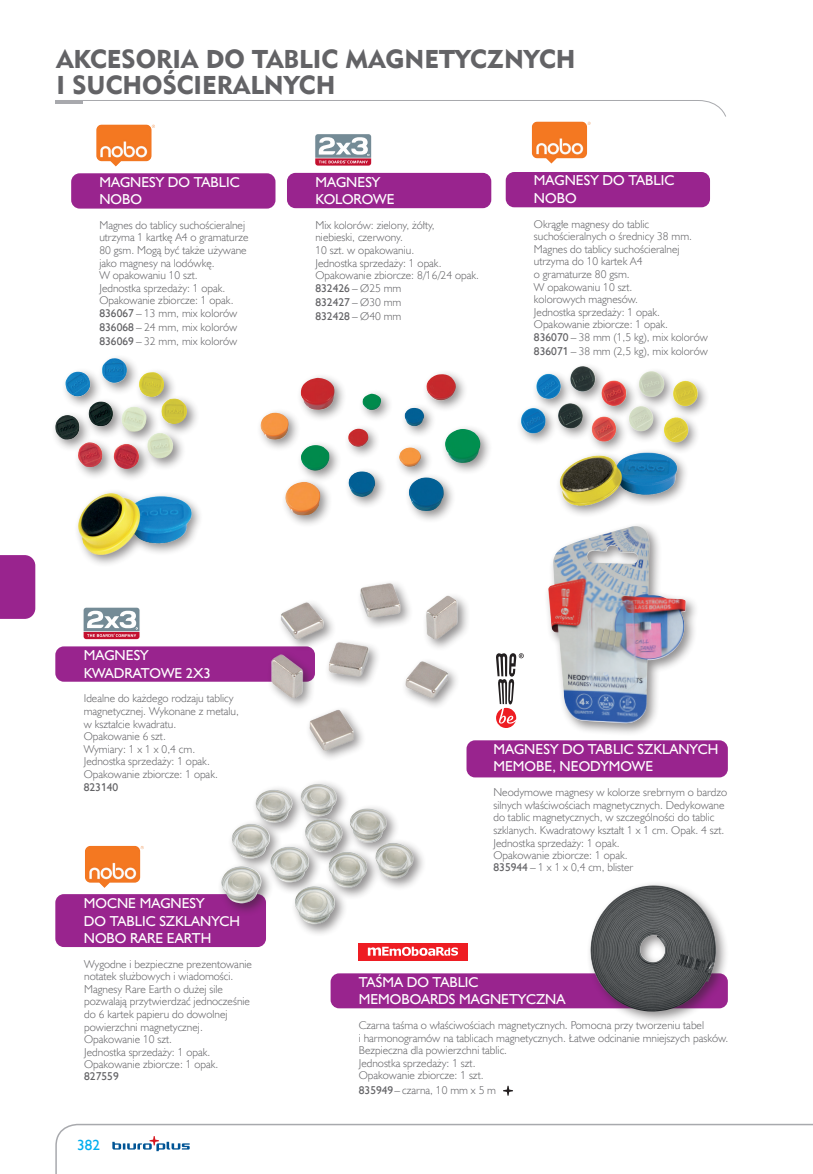
<style>
.page{position:relative;width:813px;height:1174px;background:#fff}
.page>*{position:absolute;margin:0;border:0;box-sizing:border-box;transform-origin:0 0}
.Rozdziały_nie_do_spisu{font:25.65px/25.5px "Geometric 415 Blk EU";color:#636366}
.t1{font:15px "Humanst 521 EU";color:#00aeef}
.opis_produktów{font:14.4px/17.2px "Humanst 521 EU";color:#fff}
.Nazwa_modułu_B{font:14.4px "Humanst 521 EU";color:#fff}
.Nazwa_modułu_C{font:14.4px "Humanst 521 EU";color:#fff}
.Nazwa_modułu_A{font:14.4px "Humanst 521 EU";color:#fff}
.opis_produktów-2{font:11.4px/12.6px "Humanst 521 Lt EU";color:#636366}
.opis_produktów-3{font:11.4px "Humanst 521 EU";color:#636366}
.s1{font-family:"Humanst 521 EU"}
.s2{font-family:"Humanst 521 Lt EU"}
</style>
<div class="page">
<svg style="left:55px;top:1123px;width:757px;height:51px"></svg>
<svg style="left:112px;top:1136px;width:77px;height:15px"></svg>
<div style="left:0;top:555px;width:35px;height:64px;background:#99248e"></div>
<svg style="left:55px;top:100px;width:671px;height:17px"></svg>
<hr style="left:55px;top:101px;width:28px;height:3px;background:#a8a9ad">
<div style="left:505px;top:172px;width:204px;height:35px;background:#99248e;border-radius:9px"></div>
<img style="left:531px;top:122px;width:59px;height:42px">
<img style="left:519px;top:366px;width:187px;height:82px">
<div style="left:555px;top:447px;width:134px;height:71px;background:#231f20;opacity:.5"></div>
<img style="left:545px;top:413px;width:139px;height:105px">
<div style="left:256px;top:369px;width:237px;height:159px;background:#231f20;opacity:.5"></div>
<img style="left:260px;top:374px;width:220px;height:126px">
<div style="left:287px;top:173px;width:204px;height:35px;background:#99248e;border-radius:9px"></div>
<svg style="left:315px;top:134px;width:56px;height:32px"></svg>
<div style="left:71px;top:173px;width:204px;height:36px;background:#99248e;border-radius:9px"></div>
<img style="left:96px;top:124px;width:59px;height:43px">
<img style="left:77px;top:492px;width:123px;height:72px">
<div style="left:51px;top:353px;width:149px;height:129px;background:#231f20;opacity:.5"></div>
<img style="left:55px;top:358px;width:133px;height:111px">
<div style="left:55px;top:646px;width:260px;height:35px;background:#99248e;border-radius:9px"></div>
<svg style="left:83px;top:607px;width:57px;height:33px"></svg>
<svg style="left:84px;top:607px;width:55px;height:32px"></svg>
<img style="left:266px;top:646px;width:189px;height:110px">
<div style="left:277px;top:579px;width:193px;height:73px;background:#231f20;opacity:.5"></div>
<img style="left:277px;top:579px;width:185px;height:66px">
<div style="left:543px;top:521px;width:156px;height:215px;background:#231f20;opacity:.5"></div>
<img style="left:548px;top:526px;width:137px;height:197px">
<div style="left:466px;top:740px;width:261px;height:37px;background:#99248e;border-radius:9px"></div>
<svg style="left:496px;top:653px;width:27px;height:75px"></svg>
<div style="left:55px;top:894px;width:211px;height:53px;background:#99248e;border-radius:9px"></div>
<img style="left:85px;top:846px;width:59px;height:42px">
<div style="left:216px;top:779px;width:210px;height:158px;background:#231f20;opacity:.5"></div>
<img style="left:220px;top:784px;width:193px;height:136px">
<div style="left:330px;top:973px;width:397px;height:35px;background:#99248e;border-radius:9px"></div>
<svg style="left:503px;top:1085px;width:9px;height:10px"></svg>
<div style="left:358px;top:943px;width:109px;height:17px;background:#ee1d23"></div>
<svg style="left:367px;top:946px;width:91px;height:10px"></svg>
<div style="left:585px;top:881px;width:144px;height:144px;background:#231f20;opacity:.5"></div>
<img style="left:590px;top:885px;width:125px;height:126px">
<p class="Rozdziały_nie_do_spisu" style="left:56px;top:46px;width:520px">AKCESORIA DO TABLIC MAGNETYCZNYCH<br>I SUCHOŚCIERALNYCH</p>
<p class="opis_produktów" style="left:99px;top:173px;width:142px">MAGNESY DO TABLIC<br>NOBO</p>
<p class="opis_produktów-2" style="left:99px;top:218px;width:151px">Magnes do tablicy suchościeralnej utrzyma 1 kartkę A4 o gramaturze<br>80 gsm. Mogą być także używane jako magnesy na lodówkę.<br>W opakowaniu 10 szt.<br>Jednostka sprzedaży: 1 opak.</p>
<p class="opis_produktów-2" style="left:99px;top:294px;width:135px">Opakowanie zbiorcze: 1 opak.</p>
<p class="opis_produktów-2" style="left:99px;top:307px;width:139px"><span class="s1">836067</span> – 13 mm, mix kolorów</p>
<p class="opis_produktów-2" style="left:99px;top:321px;width:139px"><span class="s1">836068</span> – 24 mm, mix kolorów</p>
<p class="opis_produktów-2" style="left:99px;top:334px;width:139px"><span class="s1">836069</span> – 32 mm, mix kolorów</p>
<p class="opis_produktów" style="left:315px;top:173px;width:80px">MAGNESY<br>KOLOROWE</p>
<p class="opis_produktów-2" style="left:315px;top:218px;width:121px">Mix kolorów: zielony, żółty, niebieski, czerwony.<br>10 szt. w opakowaniu.</p>
<p class="opis_produktów-2" style="left:315px;top:256px;width:127px">Jednostka sprzedaży: 1 opak.</p>
<p class="opis_produktów-2" style="left:315px;top:269px;width:165px">Opakowanie zbiorcze: 8/16/24 opak.</p>
<p class="opis_produktów-3" style="left:315px;top:281px;width:87px">832426 <span class="s2">– Ø25 mm</span></p>
<p class="opis_produktów-3" style="left:315px;top:295px;width:87px">832427 <span class="s2">– Ø30 mm</span></p>
<p class="opis_produktów-3" style="left:315px;top:309px;width:87px">832428 <span class="s2">– Ø40 mm</span></p>
<p class="opis_produktów" style="left:533px;top:172px;width:142px">MAGNESY DO TABLIC<br>NOBO</p>
<p class="opis_produktów-2" style="left:533px;top:217px;width:159px">Okrągłe magnesy do tablic suchościeralnych o średnicy 38 mm.<br>Magnes do tablicy suchościeralnej utrzyma do 10 kartek A4<br>o gramaturze 80 gsm.<br>W opakowaniu 10 szt.<br>kolorowych magnesów.<br>Jednostka sprzedaży: 1 opak.</p>
<p class="opis_produktów-2" style="left:533px;top:318px;width:135px">Opakowanie zbiorcze: 1 opak.</p>
<p class="opis_produktów-2" style="left:533px;top:331px;width:175px"><span class="s1">836070</span> – 38 mm (1,5 kg), mix kolorów</p>
<p class="opis_produktów-2" style="left:533px;top:344px;width:175px"><span class="s1">836071</span> – 38 mm (2,5 kg), mix kolorów</p>
<p class="opis_produktów" style="left:84px;top:646px;width:128px">MAGNESY<br>KWADRATOWE 2X3</p>
<p class="opis_produktów-2" style="left:84px;top:692px;width:157px">Idealne do każdego rodzaju tablicy magnetycznej. Wykonane z metalu, w kształcie kwadratu.<br>Opakowanie 6 szt.<br>Wymiary: 1 x 1 x 0,4 cm.<br>Jednostka sprzedaży: 1 opak.</p>
<p class="opis_produktów-2" style="left:84px;top:767px;width:135px">Opakowanie zbiorcze: 1 opak.</p>
<p class="opis_produktów-3" style="left:84px;top:780px;width:36px">823140</p>
<p class="Nazwa_modułu_A" style="left:84px;top:894px;width:122px">MOCNE MAGNESY</p>
<p class="Nazwa_modułu_B" style="left:84px;top:911px;width:158px">DO TABLIC SZKLANYCH</p>
<p class="Nazwa_modułu_C" style="left:84px;top:929px;width:129px">NOBO RARE EARTH</p>
<p class="opis_produktów-2" style="left:84px;top:957px;width:169px">Wygodne i bezpieczne prezentowanie notatek służbowych i wiadomości.<br>Magnesy Rare Earth o dużej sile pozwalają przytwierdzać jednocześnie do 6 kartek papieru do dowolnej powierzchni magnetycznej.<br>Opakowanie 10 szt.</p>
<p class="opis_produktów-2" style="left:84px;top:1045px;width:127px">Jednostka sprzedaży: 1 opak.</p>
<p class="opis_produktów-2" style="left:84px;top:1058px;width:135px">Opakowanie zbiorcze: 1 opak.</p>
<p class="opis_produktów-3" style="left:84px;top:1069px;width:36px">827559</p>
<h2 class="t1" style="left:77px;top:1135px;width:24px">382</h2>
<p class="opis_produktów" style="left:493px;top:740px;width:226px">MAGNESY DO TABLIC SZKLANYCH<br>MEMOBE, NEODYMOWE</p>
<p class="opis_produktów-2" style="left:493px;top:786px;width:235px">Neodymowe magnesy w kolorze srebrnym o bardzo silnych właściwościach magnetycznych. Dedykowane do tablic magnetycznych, w szczególności do tablic szklanych. Kwadratowy kształt 1 x 1 cm. Opak. 4 szt.</p>
<p class="opis_produktów-2" style="left:493px;top:836px;width:127px">Jednostka sprzedaży: 1 opak.</p>
<p class="opis_produktów-2" style="left:493px;top:849px;width:135px">Opakowanie zbiorcze: 1 opak.</p>
<p class="opis_produktów-2" style="left:493px;top:861px;width:141px"><span class="s1">835944</span> – 1 x 1 x 0,4 cm, blister</p>
<p class="opis_produktów" style="left:358px;top:973px;width:208px">TAŚMA DO TABLIC<br>MEMOBOARDS MAGNETYCZNA</p>
<p class="opis_produktów-2" style="left:358px;top:1018px;width:371px">Czarna taśma o właściwościach magnetycznych. Pomocna przy tworzeniu tabel<br>i harmonogramów na tablicach magnetycznych. Łatwe odcinanie mniejszych pasków.<br>Bezpieczna dla powierzchni tablic.<br>Jednostka sprzedaży: 1 szt.<br>Opakowanie zbiorcze: 1 szt.</p>
<p class="opis_produktów-2" style="left:358px;top:1083px;width:139px"><span class="s1">835949</span>– czarna, 10 mm x 5 m</p>
</div>
